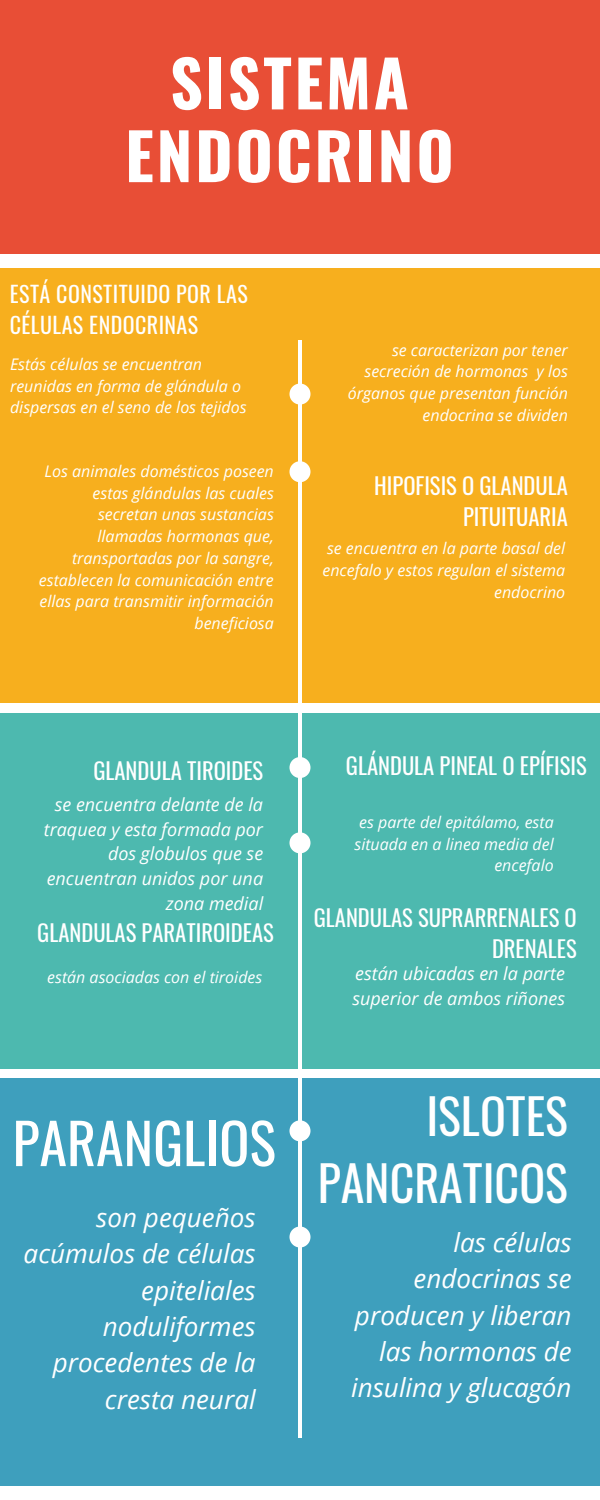
<style>
.page{position:relative;width:600px;height:1500px;background:#fff}
.page>*{position:absolute;margin:0;border:0;box-sizing:border-box;transform-origin:0 0}
.t1{font:700 64px/72.8px "Oswald";letter-spacing:.045em;color:#fff;text-align:center}
.t2{font:56px "Oswald";color:#fff}
.t3{font:48px/66.8px "Oswald";color:#fff;text-align:right}
.t4{font:italic 26.1px/36.3px "Open Sans";color:#fff;text-align:right}
.t5{font:22.6px/31.1px "Oswald";color:#fff;text-align:right}
.t6{font:22px/30.8px "Oswald";letter-spacing:.02em;color:#fff}
.t7{font:italic 18px/24.8px "Open Sans";color:#fff;text-align:right}
.t8{font:italic 16px/21.8px "Open Sans";color:#fff;text-align:right}
</style>
<div class="page">
<div style="left:0;top:0;width:600px;height:254px;background:#e84e36"></div>
<div style="left:0;top:269px;width:600px;height:434px;background:#f7af1e"></div>
<div style="left:0;top:714px;width:600px;height:355px;background:#4db9af"></div>
<div style="left:0;top:1079px;width:600px;height:407px;background:#3e9fbd"></div>
<hr style="left:298px;top:340px;width:4px;height:1098px;background:#fff">
<div style="left:290px;top:384px;width:21px;height:21px;background:#fff;border-radius:50%"></div>
<div style="left:290px;top:461px;width:21px;height:21px;background:#fff;border-radius:50%"></div>
<div style="left:290px;top:757px;width:21px;height:21px;background:#fff;border-radius:50%"></div>
<div style="left:290px;top:832px;width:21px;height:21px;background:#fff;border-radius:50%"></div>
<div style="left:290px;top:1120px;width:21px;height:21px;background:#fff;border-radius:50%"></div>
<div style="left:290px;top:1227px;width:21px;height:21px;background:#fff;border-radius:50%"></div>
<h1 class="t1" style="left:125px;top:44px;width:330px">SISTEMA<br>ENDOCRINO</h1>
<h3 class="t6" style="left:10px;top:278px;width:239px">ESTÁ CONSTITUIDO POR LAS<br>CÉLULAS ENDOCRINAS</h3>
<p class="t8" style="left:10px;top:353px;width:238px;text-align:left">Estás células se encuentran reunidas en forma de glándula o dispersas en el seno de los tejidos</p>
<p class="t8" style="left:39px;top:460px;width:236px">Los animales domésticos poseen estas glándulas las cuales secretan unas sustancias llamadas hormonas que, transportadas por la sangre, establecen la comunicación entre ellas para transmitir información beneficiosa</p>
<p class="t8" style="left:348px;top:339px;width:222px">se caracterizan por tener secreción de hormonas y los órganos que presentan función endocrina se dividen</p>
<h3 class="t5" style="left:374px;top:469px;width:195px">HIPOFISIS O GLANDULA<br>PITUITUARIA</h3>
<p class="t8" style="left:322px;top:537px;width:244px">se encuentra en la parte basal del encefalo y estos regulan el sistema endocrino</p>
<h3 class="t5" style="left:93px;top:755px;width:171px">GLANDULA TIROIDES</h3>
<p class="t7" style="left:44px;top:792px;width:221px">se encuentra delante de la traquea y esta formada por dos globulos que se encuentran unidos por una zona medial</p>
<h3 class="t5" style="left:37px;top:916px;width:238px">GLANDULAS PARATIROIDEAS</h3>
<p class="t8" style="left:47px;top:965px;width:217px">están asociadas con el tiroides</p>
<h2 class="t2" style="left:13px;top:1099px;width:265px">PARANGLIOS</h2>
<h3 class="t4" style="left:24px;top:1199px;width:234px">son pequeños acúmulos de células epiteliales noduliformes procedentes de la cresta neural</h3>
<h3 class="t5" style="left:346px;top:749px;width:242px">GLÁNDULA PINEAL O EPÍFISIS</h3>
<p class="t8" style="left:355px;top:811px;width:201px">es parte del epitálamo, esta situada en a linea media del encefalo</p>
<h3 class="t5" style="left:314px;top:901px;width:264px">GLANDULAS SUPRARRENALES O<br>DRENALES</h3>
<p class="t7" style="left:352px;top:961px;width:214px;text-align:left">están ubicadas en la parte superior de ambos riñones</p>
<h3 class="t3" style="left:318px;top:1081px;width:252px">ISLOTES<br>PANCRATICOS</h3>
<h3 class="t4" style="left:351px;top:1224px;width:222px">las células endocrinas se producen y liberan las hormonas de insulina y glucagón</h3>
</div>
